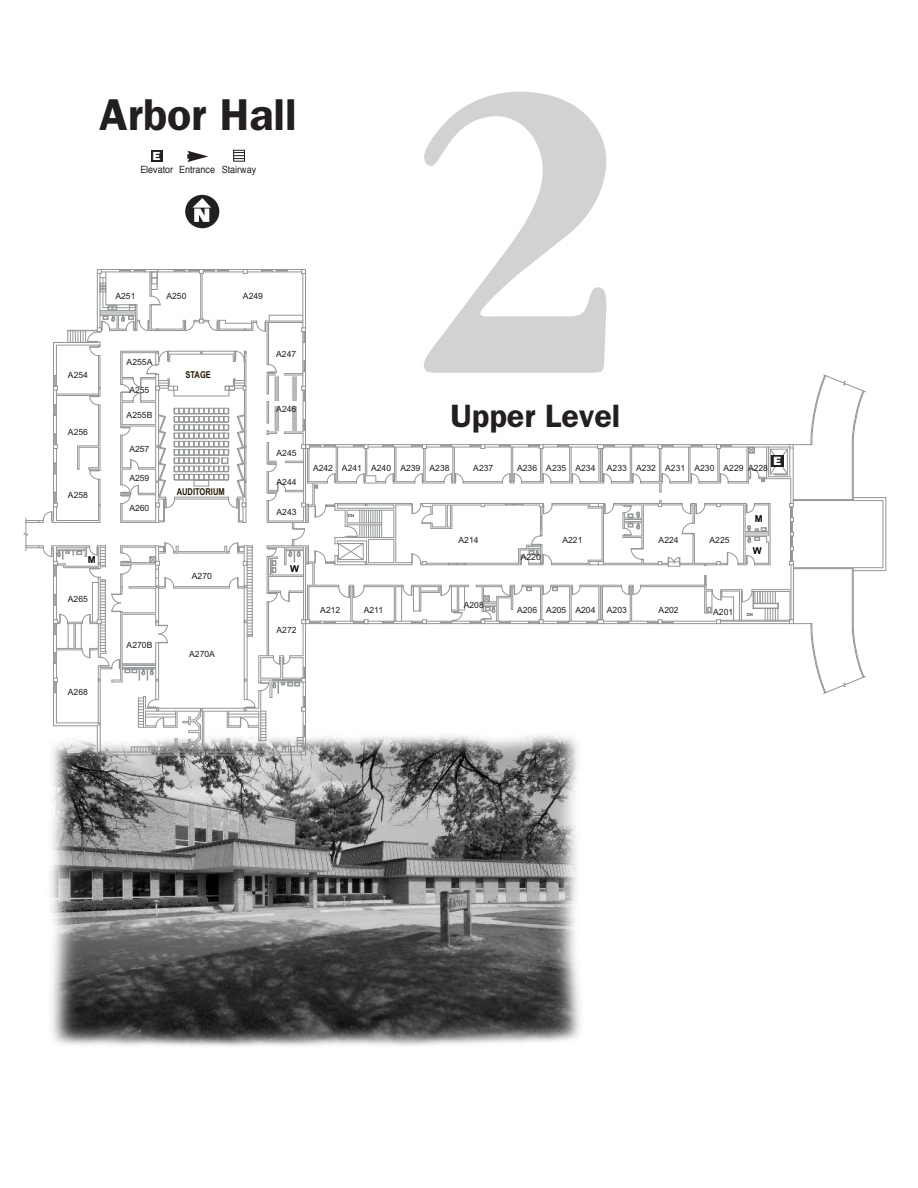
<style>
.page{position:relative;width:918px;height:1188px;background:#fff}
.page>*{position:absolute;margin:0;border:0;box-sizing:border-box;transform-origin:0 0}
.t1{font:700 439.65px "Garamond";color:#d1d2d4;scale:.9 1}
.t2{font:600 44.85px "Franklin Gothic";color:#231f20}
.t3{font:600 32.4px "Franklin Gothic";color:#231f20}
.t4{font:900 11.4px "Helvetica";color:#fff}
.t5{font:900 11.25px "Helvetica";color:#fff}
.t6{font:9.9px "Helvetica";color:#231f20;scale:.9 1}
.t7{font:700 9.45px "Arial";color:#251a05;scale:.8 1}
.t8{font:700 9.45px "Arial";color:#040503}
.t9{font:8.55px "Arial";color:#201d1e}
.t10{font:4.35px "Arial";color:#040503}
</style>
<div class="page">
<img style="left:51px;top:756px;width:529px;height:290px">
<hr style="left:883px;top:501px;width:1px;height:67px;background:#939698">
<hr style="left:886px;top:498px;width:1px;height:73px;background:#939698">
<hr style="left:793px;top:567px;width:90px;height:1px;background:#939698">
<hr style="left:853px;top:570px;width:33px;height:1px;background:#939698">
<hr style="left:793px;top:500px;width:90px;height:1px;background:#939698">
<hr style="left:853px;top:497px;width:33px;height:1px;background:#939698">
<svg style="left:24px;top:269px;width:842px;height:487px"></svg>
<div style="left:771px;top:456px;width:13px;height:11px;background:#231f20"></div>
<div style="left:185px;top:195px;width:34px;height:33px;background:#231f20;border-radius:50%"></div>
<svg style="left:192px;top:198px;width:19px;height:24px"></svg>
<div style="left:151px;top:150px;width:12px;height:11px;background:#231f20"></div>
<svg style="left:187px;top:151px;width:21px;height:11px"></svg>
<div style="left:234px;top:150px;width:11px;height:11px;background:#ecebeb"></div>
<div style="left:233px;top:150px;width:12px;height:12px;border:1px solid #231f20"></div>
<svg style="left:234px;top:152px;width:11px;height:7px"></svg>
<p class="t2" style="left:99px;top:88px;width:199px">Arbor Hall</p>
<p class="t5" style="left:153px;top:149px;width:10px">E</p>
<p class="t6" style="left:140px;top:165px;width:130px">Elevator Entrance Stairway</p>
<p class="t9" style="left:115px;top:290px;width:22px">A251</p>
<p class="t9" style="left:166px;top:290px;width:22px">A250</p>
<p class="t9" style="left:243px;top:290px;width:22px">A249</p>
<p class="t9" style="left:127px;top:356px;width:27px">A255A</p>
<p class="t9" style="left:129px;top:384px;width:22px">A255</p>
<p class="t9" style="left:127px;top:410px;width:27px">A255B</p>
<p class="t9" style="left:129px;top:444px;width:22px">A257</p>
<p class="t9" style="left:129px;top:472px;width:22px">A259</p>
<p class="t9" style="left:129px;top:502px;width:22px">A260</p>
<p class="t7" style="left:186px;top:369px;width:33px">STAGE</p>
<p class="t9" style="left:68px;top:370px;width:22px">A254</p>
<p class="t9" style="left:68px;top:427px;width:22px">A256</p>
<p class="t9" style="left:68px;top:489px;width:22px">A258</p>
<p class="t7" style="left:177px;top:485px;width:62px">AUDITORIUM</p>
<p class="t8" style="left:88px;top:554px;width:9px">M</p>
<p class="t9" style="left:68px;top:594px;width:22px">A265</p>
<p class="t9" style="left:68px;top:687px;width:22px">A268</p>
<p class="t9" style="left:127px;top:639px;width:27px">A270B</p>
<p class="t9" style="left:192px;top:570px;width:22px">A270</p>
<p class="t9" style="left:189px;top:648px;width:27px">A270A</p>
<p class="t9" style="left:276px;top:348px;width:22px">A247</p>
<p class="t9" style="left:276px;top:404px;width:22px">A246</p>
<p class="t9" style="left:277px;top:447px;width:22px">A245</p>
<p class="t9" style="left:277px;top:477px;width:22px">A244</p>
<p class="t9" style="left:277px;top:507px;width:22px">A243</p>
<p class="t8" style="left:290px;top:562px;width:10px">W</p>
<p class="t9" style="left:277px;top:624px;width:22px">A272</p>
<p class="t1" style="left:402px;top:-36px;width:249px">2</p>
<p class="t3" style="left:450px;top:397px;width:171px">Upper Level</p>
<p class="t4" style="left:773px;top:455px;width:10px">E</p>
<p class="t9" style="left:313px;top:462px;width:138px">A242 A241 A240 A239 A238</p>
<p class="t9" style="left:473px;top:462px;width:22px">A237</p>
<p class="t9" style="left:517px;top:462px;width:80px">A236 A235 A234</p>
<p class="t9" style="left:607px;top:462px;width:163px">A233 A232 A231 A230 A229 A228</p>
<p class="t10" style="left:348px;top:513px;width:8px">DN</p>
<p class="t9" style="left:320px;top:604px;width:22px">A212</p>
<p class="t9" style="left:364px;top:604px;width:21px">A211</p>
<p class="t9" style="left:459px;top:534px;width:22px">A214</p>
<p class="t9" style="left:562px;top:534px;width:22px">A221</p>
<p class="t9" style="left:659px;top:534px;width:22px">A224</p>
<p class="t9" style="left:521px;top:551px;width:22px">A220</p>
<p class="t9" style="left:710px;top:534px;width:22px">A225</p>
<p class="t8" style="left:755px;top:512px;width:9px">M</p>
<p class="t8" style="left:753px;top:544px;width:10px">W</p>
<p class="t9" style="left:464px;top:599px;width:22px">A208</p>
<p class="t9" style="left:517px;top:604px;width:80px">A206 A205 A204</p>
<p class="t9" style="left:607px;top:604px;width:22px">A203</p>
<p class="t9" style="left:659px;top:604px;width:22px">A202</p>
<p class="t9" style="left:713px;top:606px;width:22px">A201</p>
<p class="t10" style="left:747px;top:611px;width:8px">DN</p>
</div>
